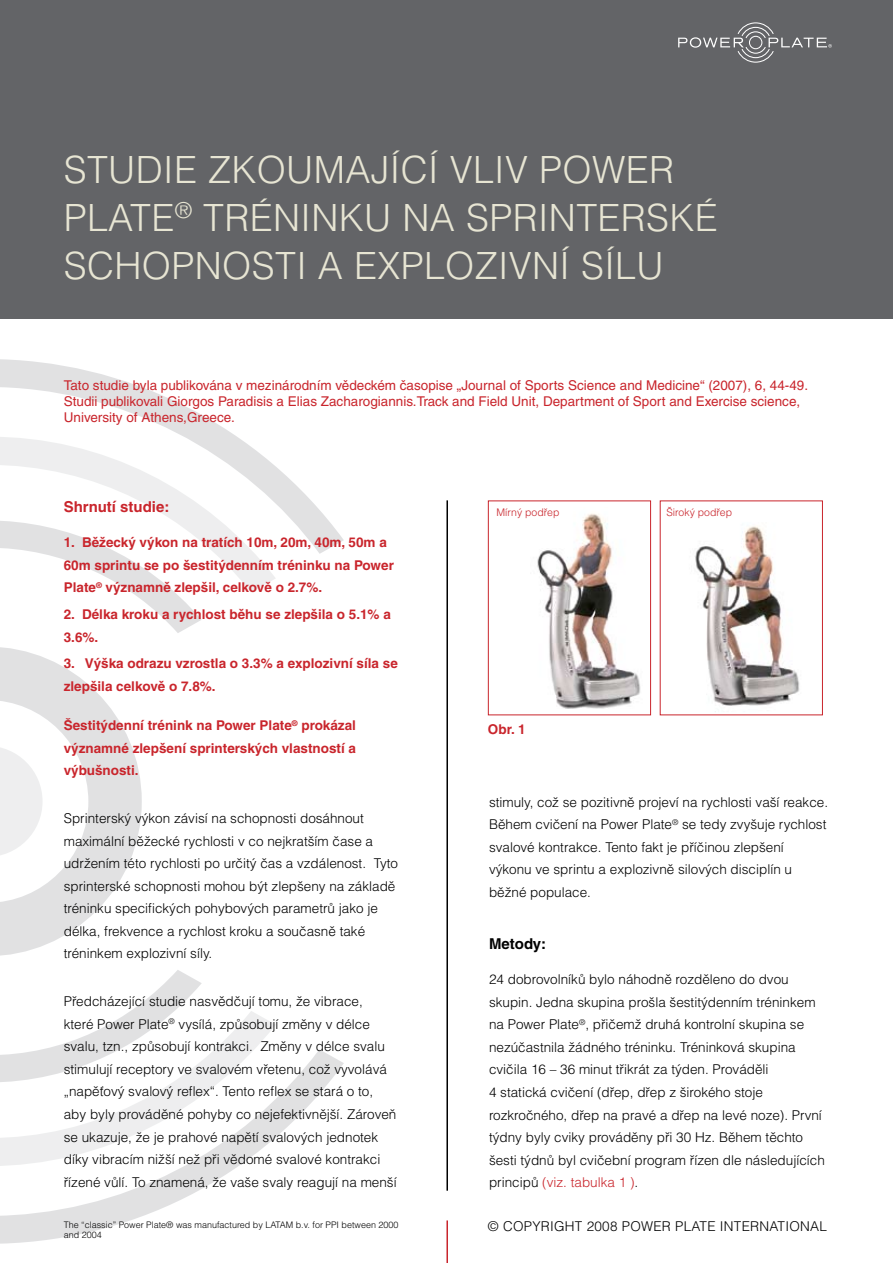
<style>
.page{position:relative;width:893px;height:1263px;background:#fff}
.page>*{position:absolute;margin:0;border:0;box-sizing:border-box;transform-origin:0 0}
.t1{font:300 37.5px/48px "Helvetica CE";letter-spacing:.01em;color:#e7e5d3}
.t2{font:700 15px "Helvetica CE";color:#c9252c}
.t3{font:700 15px "Helvetica CE";color:#000}
.t4{font:300 13.5px/22.5px "Helvetica CE";color:#000}
.t5{font:700 13.5px/22.5px "Helvetica CE";color:#c9252c}
.t6{font:13.5px/16.2px "Helvetica CE";color:#c9252c}
.t7{font:300 13.5px "Helvetica CE";letter-spacing:.02em;color:#000}
.t8{font:300 10.5px "Helvetica CE";color:#c9252c}
.t9{font:300 9px/10.8px "Helvetica CE";color:#000}
.s1{color:#c9252c}
</style>
<div class="page">
<svg style="left:0;top:647px;width:142px;height:309px"></svg>
<svg style="left:0;top:359px;width:344px;height:195px"></svg>
<svg style="left:0;top:436px;width:276px;height:197px"></svg>
<svg style="left:0;top:1049px;width:344px;height:195px"></svg>
<svg style="left:0;top:970px;width:276px;height:197px"></svg>
<div style="left:0;top:0;width:893px;height:319px;background:#636467"></div>
<svg style="left:678px;top:22px;width:154px;height:41px"></svg>
<hr style="left:446px;top:500px;width:2px;height:691px;background:#000">
<hr style="left:446px;top:1220px;width:2px;height:43px;background:#c9252c">
<img style="left:537px;top:513px;width:104px;height:196px">
<img style="left:695px;top:526px;width:105px;height:186px">
<div style="left:488px;top:500px;width:163px;height:215px;border:1px solid #c9252c"></div>
<h1 class="t1" style="left:64px;top:145px;width:656px">STUDIE ZKOUMAJÍCÍ VLIV POWER<br>PLATE<sup>®</sup> TRÉNINKU NA SPRINTERSKÉ<br>SCHOPNOSTI A EXPLOZIVNÍ SÍLU</h1>
<p class="t6" style="left:64px;top:377px;width:746px">Tato studie byla publikována v mezinárodním vědeckém časopise „Journal of Sports Science and Medicine“ (2007), 6, 44-49.<br>Studii publikovali Giorgos Paradisis a Elias Zacharogiannis.Track and Field Unit, Department of Sport and Exercise science,<br>University of Athens,Greece.</p>
<p class="t2" style="left:64px;top:498px;width:107px">Shrnutí studie:</p>
<p class="t5" style="left:64px;top:531px;width:332px">1. Běžecký výkon na tratích 10m, 20m, 40m, 50m a<br>60m sprintu se po šestitýdenním tréninku na Power<br>Plate<sup>®</sup> významně zlepšil, celkově o 2.7%.</p>
<p class="t5" style="left:64px;top:603px;width:329px">2. Délka kroku a rychlost běhu se zlepšila o 5.1% a<br>3.6%.</p>
<p class="t5" style="left:64px;top:652px;width:336px">3. Výška odrazu vzrostla o 3.3% a explozivní síla se zlepšila celkově o 7.8%.</p>
<p class="t5" style="left:64px;top:714px;width:294px;text-align:justify">Šestitýdenní trénink na Power Plate<sup>®</sup> prokázal významné zlepšení sprinterských vlastností a výbušnosti.</p>
<p class="t4" style="left:64px;top:807px;width:336px">Sprinterský výkon závisí na schopnosti dosáhnout maximální běžecké rychlosti v co nejkratším čase a udržením této rychlosti po určitý čas a vzdálenost. Tyto sprinterské schopnosti mohou být zlepšeny na základě tréninku specifických pohybových parametrů jako je délka, frekvence a rychlost kroku a současně také tréninkem explozivní síly.</p>
<p class="t4" style="left:64px;top:990px;width:334px">Předcházející studie nasvědčují tomu, že vibrace,<br>které Power Plate<sup>®</sup> vysílá, způsobují změny v délce svalu, tzn., způsobují kontrakci. Změny v délce svalu stimulují receptory ve svalovém vřetenu, což vyvolává „napěťový svalový reflex“. Tento reflex se stará o to, aby byly prováděné pohyby co nejefektivnější. Zároveň se ukazuje, že je prahové napětí svalových jednotek díky vibracím nižší než při vědomé svalové kontrakci řízené vůlí. To znamená, že vaše svaly reagují na menší</p>
<p class="t8" style="left:496px;top:506px;width:64px">Mírný podřep</p>
<p class="t8" style="left:666px;top:506px;width:67px">Široký podřep</p>
<p class="t5" style="left:488px;top:718px;width:39px">Obr. 1</p>
<p class="t4" style="left:489px;top:791px;width:341px">stimuly, což se pozitivně projeví na rychlosti vaší reakce.<br>Během cvičení na Power Plate<sup>®</sup> se tedy zvyšuje rychlost svalové kontrakce. Tento fakt je příčinou zlepšení výkonu ve sprintu a explozivně silových disciplín u běžné populace.</p>
<p class="t3" style="left:489px;top:935px;width:59px">Metody:</p>
<p class="t4" style="left:489px;top:968px;width:337px">24 dobrovolníků bylo náhodně rozděleno do dvou skupin. Jedna skupina prošla šestitýdenním tréninkem na Power Plate<sup>®</sup>, přičemž druhá kontrolní skupina se nezúčastnila žádného tréninku. Tréninková skupina cvičila 16 – 36 minut třikrát za týden. Prováděli<br>4 statická cvičení (dřep, dřep z širokého stoje rozkročného, dřep na pravé a dřep na levé noze). První týdny byly cviky prováděny při 30 Hz. Během těchto šesti týdnů byl cvičební program řízen dle následujících principů <span class="s1">(viz. tabulka 1 )</span>.</p>
<p class="t9" style="left:64px;top:1219px;width:336px">The “classic” Power Plate® was manufactured by LATAM b.v. for PPI between 2000 and 2004</p>
<p class="t7" style="left:488px;top:1219px;width:154px">© Copyri ght 2008 Power</p>
<p class="t4" style="left:675px;top:1215px;width:18px">Plate</p>
<p class="t4" style="left:720px;top:1215px;width:14px">International</p>
</div>
